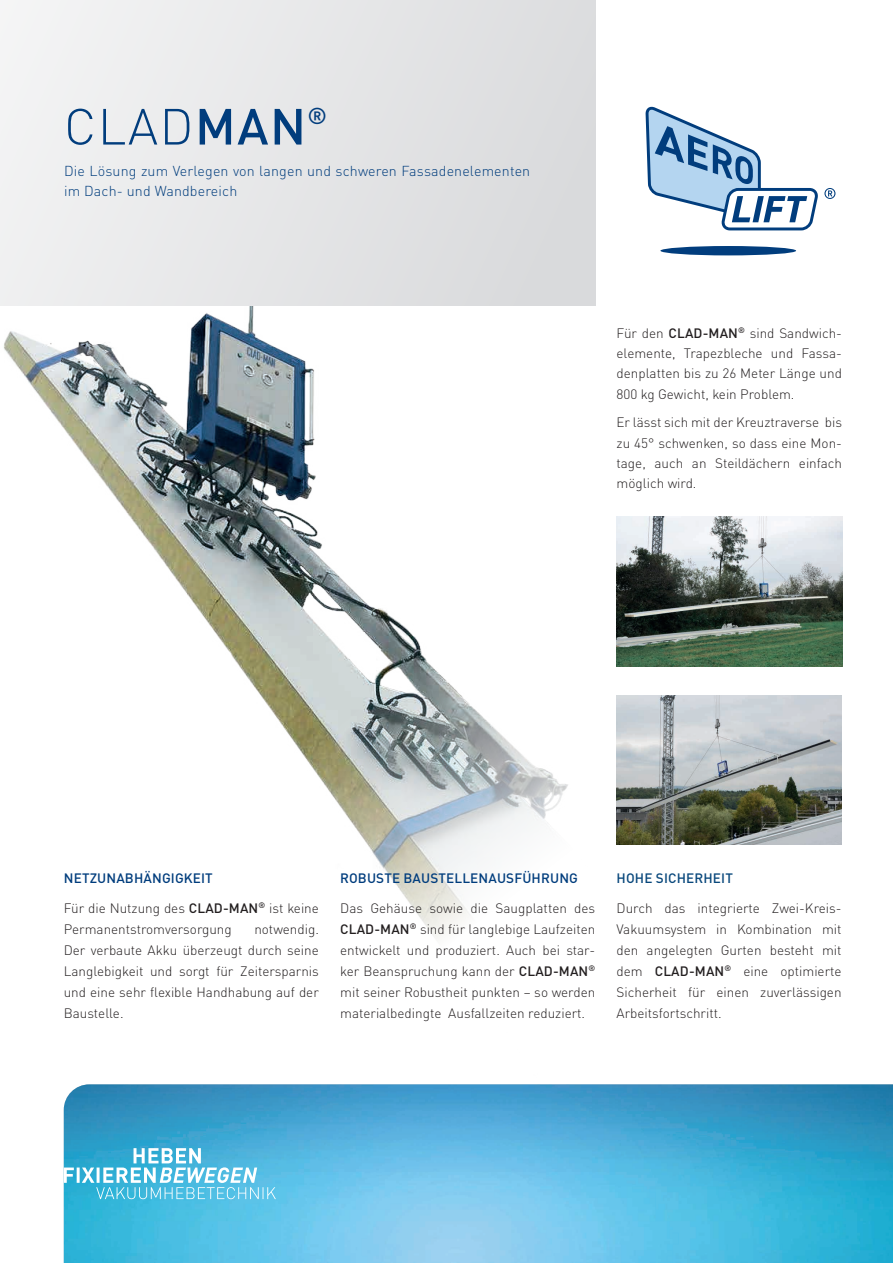
<style>
.page{position:relative;width:893px;height:1263px;background:#fff}
.page>*{position:absolute;margin:0;border:0;box-sizing:border-box;transform-origin:0 0}
.t1{font:300 50.1px "DIN Pro";color:#013d7d}
.t2{font:300 14.25px/20.2px "DIN Pro";letter-spacing:.01em;color:#013d7d}
.t3{font:300 13.5px/21px "DIN Pro";color:#231f20;text-align:justify}
.t4{font:500 13.5px "DIN Pro";letter-spacing:.01em;color:#013d7d}
.t5{font:500 13.5px "DIN Pro";letter-spacing:.01em;color:#09487c}
.s1{font-weight:500}
.s2{font-weight:500;color:#013d7d}
</style>
<div class="page">
<div style="left:0;top:0;width:595px;height:306px;background:linear-gradient(to right,#f2f2f3,#d9dadc)"></div>
<img style="left:64px;top:1084px;width:829px;height:179px">
<svg style="left:64px;top:1148px;width:212px;height:51px;background:#69c3e2"></svg>
<svg style="left:645px;top:106px;width:190px;height:149px"></svg>
<img style="left:4px;top:306px;width:564px;height:633px">
<img style="left:617px;top:517px;width:225px;height:149px">
<img style="left:617px;top:695px;width:225px;height:149px">
<h1 class="t1" style="left:64px;top:88px;width:264px">CLAD<span class="s1">MAN</span><sup>®</sup></h1>
<p class="t2" style="left:64px;top:160px;width:468px">Die Lösung zum Verlegen von langen und schweren Fassadenelementen im Dach- und Wandbereich</p>
<p class="t3" style="left:617px;top:322px;width:227px;line-height:20.2px">Für den <span class="s1">CLAD-MAN</span><sup>®</sup> sind Sandwich&shy;elemente, Trapezbleche und Fassa&shy;denplatten bis zu 26 Meter Länge und 800 kg Gewicht, kein Problem.</p>
<p class="t3" style="left:617px;top:411px;width:227px;line-height:20.2px">Er lässt sich mit der Kreuztraverse bis zu 45° schwenken, so dass eine Mon&shy;tage, auch an Steildächern einfach möglich wird.</p>
<p class="t3" style="left:64px;top:862px;width:257px;line-height:29.5px"><span class="s2">NETZUNABHÄNGIGKEIT<br></span>Für die Nutzung des <span class="s1">CLAD-MAN</span> <sup>®</sup> ist keine</p>
<p class="t3" style="left:64px;top:917px;width:170px">Permanentstromversorgung</p>
<p class="t3" style="left:64px;top:917px;width:257px;text-indent:191px">notwendig.<br>Der verbaute Akku überzeugt durch seine Langlebigkeit und sorgt für Zeitersparnis und eine sehr flexible Handhabung auf der Baustelle.</p>
<p class="t4" style="left:340px;top:867px;width:239px">ROBUSTE BAUSTELLENAUSFÜHRUNG</p>
<p class="t3" style="left:340px;top:896px;width:257px">Das Gehäuse sowie die Saugplatten des <span class="s1">CLAD-MAN</span><sup>®</sup> sind für langlebige Laufzeiten entwickelt und produziert. Auch bei star&shy;ker Beanspruchung kann der <span class="s1">CLAD-MAN</span> <sup>® </sup>mit seiner Robustheit punkten – so werden materialbedingte Ausfallzeiten reduziert.</p>
<p class="t5" style="left:617px;top:867px;width:118px">HOHE SICHERHEIT</p>
<p class="t3" style="left:617px;top:896px;width:227px">Durch das integrierte Zwei-Kreis-Vakuumsystem in Kombination mit den angelegten Gurten besteht mit dem <span class="s1">CLAD-MAN</span> <sup>®</sup> eine optimierte Sicherheit für einen zuverlässigen Arbeitsfortschritt.</p>
</div>
